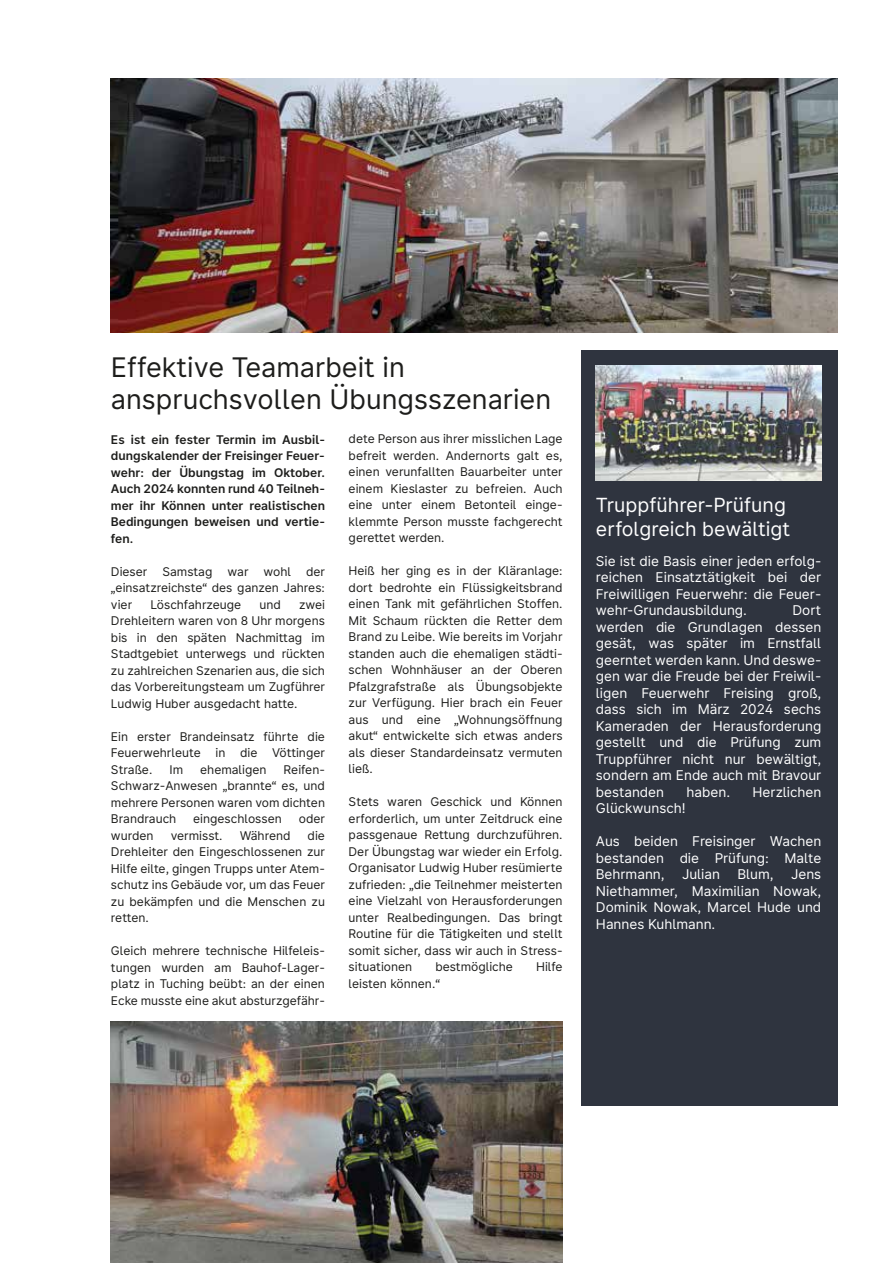
<style>
.page{position:relative;width:893px;height:1263px;background:#fff}
.page>*{position:absolute;margin:0;border:0;box-sizing:border-box;transform-origin:0 0}
.t1{font:27px/32.4px "Freising Sans";color:#1d1d1b}
.t2{font:19.5px/23.4px "Freising Sans";color:#fff}
.t3{font:13.5px/16.5px "Freising Sans";color:#fff;text-align:justify}
.t4{font:12px/16.5px "Freising Sans";color:#1d1d1b;text-align:justify}
.t5{font:700 12px/16.5px "Freising Sans";color:#1d1d1b;text-align:justify}
</style>
<div class="page">
<img style="left:111px;top:78px;width:726px;height:255px">
<img style="left:111px;top:1021px;width:452px;height:242px">
<div style="left:581px;top:350px;width:257px;height:755px;background:#2f343f"></div>
<img style="left:596px;top:366px;width:225px;height:114px">
<h1 class="t1" style="left:111px;top:350px;width:442px">Effektive Teamarbeit in anspruchsvollen Übungsszenarien</h1>
<p class="t5" style="left:111px;top:431px;width:216px">Es ist ein fester Termin im Ausbil&shy;dungskalender der Freisinger Feuer&shy;wehr: der Übungstag im Oktober.<br>Auch 2024 konnten rund 40 Teilneh&shy;mer ihr Können unter realistischen Bedingungen beweisen und vertie&shy;fen.</p>
<p class="t4" style="left:111px;top:563px;width:216px">Dieser Samstag war wohl der „einsatzreichste“ des ganzen Jahres: vier</p>
<p class="t4" style="left:150px;top:596px;width:92px">Löschfahrzeuge</p>
<p class="t4" style="left:259px;top:596px;width:23px">und</p>
<p class="t4" style="left:111px;top:596px;width:216px;text-indent:188px">zwei Drehleitern waren von 8 Uhr morgens bis in den späten Nachmittag im Stadtgebiet unterwegs und rückten zu zahlreichen Szenarien aus, die sich das Vorbereitungsteam um Zugführer Ludwig Huber ausgedacht hatte.</p>
<p class="t4" style="left:111px;top:728px;width:215px">Ein erster Brandeinsatz führte die Feuerwehrleute in die Vöttinger Straße.</p>
<p class="t4" style="left:111px;top:761px;width:216px;text-indent:173px">Reifen-Schwarz-Anwesen „brannte“ es, und mehrere Personen waren vom dichten Brandrauch</p>
<p class="t4" style="left:169px;top:761px;width:15px">Im</p>
<p class="t4" style="left:200px;top:761px;width:68px">ehemaligen</p>
<p class="t4" style="left:193px;top:810px;width:90px">eingeschlossen</p>
<p class="t4" style="left:299px;top:810px;width:28px">oder</p>
<p class="t4" style="left:111px;top:827px;width:216px;text-indent:197px">die Drehleiter den Eingeschlossenen zur Hilfe eilte, gingen Trupps unter Atem&shy;schutz ins Gebäude vor, um das Feuer zu bekämpfen und die Menschen zu retten.</p>
<p class="t4" style="left:111px;top:942px;width:216px">Gleich mehrere technische Hilfeleis&shy;tungen wurden am Bauhof-Lager&shy;platz in Tuching beübt: an der einen Ecke musste eine akut absturzgefähr-</p>
<p class="t4" style="left:111px;top:827px;width:44px">wurden</p>
<p class="t4" style="left:171px;top:827px;width:53px">vermisst.</p>
<p class="t4" style="left:240px;top:827px;width:52px">Während</p>
<p class="t4" style="left:349px;top:430px;width:216px">dete Person aus ihrer misslichen Lage befreit werden. Andernorts galt es, einen verunfallten Bauarbeiter unter einem Kieslaster zu befreien. Auch eine unter einem Betonteil einge&shy;klemmte Person musste fachgerecht gerettet werden.</p>
<p class="t4" style="left:349px;top:562px;width:216px">Heiß her ging es in der Kläranlage: dort bedrohte ein Flüssigkeitsbrand einen Tank mit gefährlichen Stoffen.<br>Mit Schaum rückten die Retter dem Brand zu Leibe. Wie bereits im Vorjahr standen auch die ehemaligen städti&shy;schen Wohnhäuser an der Oberen Pfalzgrafstraße als Übungsobjekte zur Verfügung. Hier brach ein Feuer aus und eine „Wohnungsöffnung akut“ entwickelte sich etwas anders als dieser Standardeinsatz vermuten ließ.</p>
<p class="t4" style="left:349px;top:793px;width:216px">Stets waren Geschick und Können erforderlich, um unter Zeitdruck eine passgenaue Rettung durchzuführen.<br>Der Übungstag war wieder ein Erfolg.<br>Organisator Ludwig Huber resümierte zufrieden: „die Teilnehmer meisterten eine Vielzahl von Herausforderungen unter Realbedingungen. Das bringt Routine für die Tätigkeiten und stellt somit sicher, dass wir auch in Stress&shy;situationen</p>
<p class="t4" style="left:435px;top:958px;width:79px">bestmögliche</p>
<p class="t4" style="left:536px;top:958px;width:28px">Hilfe</p>
<p class="t4" style="left:349px;top:975px;width:93px">leisten können.“</p>
<h2 class="t2" style="left:596px;top:493px;width:196px">Truppführer-Prüfung erfolgreich bewältigt</h2>
<p class="t3" style="left:596px;top:552px;width:227px">Sie ist die Basis einer jeden erfolg&shy;reichen Einsatztätigkeit bei der Freiwilligen Feuerwehr: die Feuer&shy;wehr-Grundausbildung.</p>
<p class="t3" style="left:596px;top:602px;width:227px;text-indent:197px">Dort werden die Grundlagen dessen gesät, was später im Ernstfall geerntet werden kann. Und deswe&shy;gen war die Freude bei der Freiwil&shy;ligen Feuerwehr Freising groß, dass sich im März 2024 sechs Kameraden der Herausforderung gestellt und die Prüfung zum Truppführer nicht nur bewältigt, sondern am Ende auch mit Bravour bestanden</p>
<p class="t3" style="left:686px;top:783px;width:45px">haben.</p>
<p class="t3" style="left:753px;top:783px;width:70px">Herzlichen</p>
<p class="t3" style="left:596px;top:800px;width:91px">Glückwunsch!</p>
<p class="t3" style="left:596px;top:833px;width:227px">Aus beiden Freisinger Wachen bestanden die Prüfung: Malte Behrmann,</p>
<p class="t3" style="left:682px;top:866px;width:40px">Julian</p>
<p class="t3" style="left:737px;top:866px;width:38px">Blum,</p>
<p class="t3" style="left:596px;top:866px;width:227px;text-indent:195px">Jens Niethammer, Maximilian Nowak, Dominik Nowak, Marcel Hude und Hannes Kuhlmann.</p>
</div>
